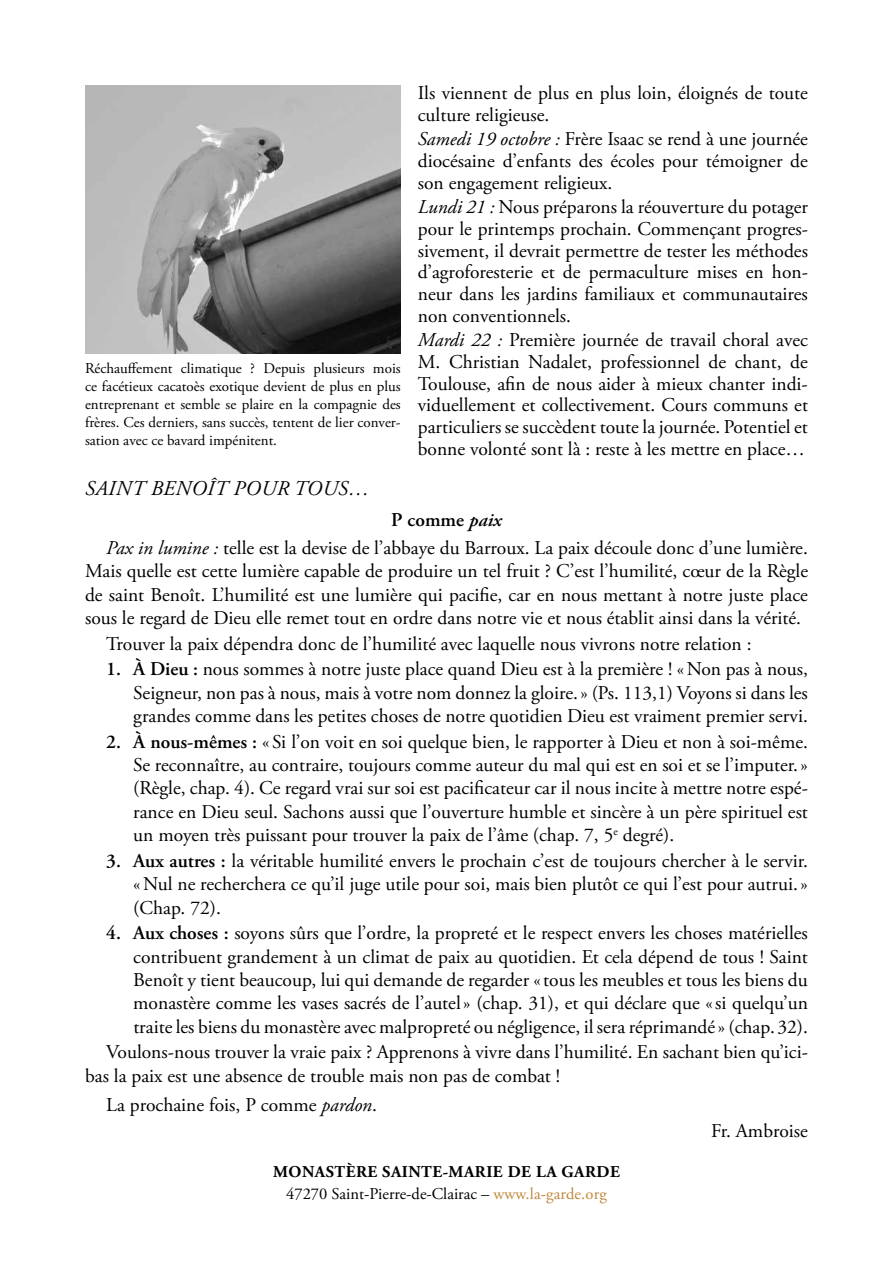
<style>
.page{position:relative;width:893px;height:1263px;background:#fff}
.page>*{position:absolute;margin:0;border:0;box-sizing:border-box;transform-origin:0 0}
.t1{font:italic 21px "Adobe Garamond Pro";letter-spacing:.015em;color:#000}
.t2{font:19.5px/23.4px "Adobe Garamond Pro";color:#000;text-align:justify}
.t3{font:700 16.5px/21.9px "Adobe Garamond Pro";letter-spacing:.03em;color:#000;text-align:center}
.t4{font:15px/18px "Adobe Garamond Pro";color:#000;text-align:justify}
.s1{font-style:italic}
.s2{font-weight:600}
.s3{font-weight:600;font-style:italic}
.s4{font-weight:400}
.s5{font-weight:400;color:#bf883b}
</style>
<div class="page">
<img style="left:85px;top:85px;width:316px;height:269px">
<p class="t4" style="left:85px;top:360px;width:317px">Réchauffement climatique ? Depuis plusieurs mois ce facétieux cacatoès exotique devient de plus en plus entreprenant et semble se plaire en la compagnie des frères. Ces derniers, sans succès, tentent de lier conver&shy;sation avec ce bavard impénitent.</p>
<p class="t2" style="left:418px;top:83px;width:392px;line-height:21.8px">Ils viennent de plus en plus loin, éloignés de toute culture religieuse.</p>
<p class="t2" style="left:418px;top:129px;width:392px;line-height:21.8px"><span class="s1">Samedi 19 octobre :</span> Frère Isaac se rend à une journée diocésaine d’enfants des écoles pour témoigner de son engagement religieux.</p>
<p class="t2" style="left:418px;top:197px;width:392px;line-height:21.8px"><span class="s1">Lundi 21 :</span> Nous préparons la réouverture du potager pour le printemps prochain. Commençant progres&shy;sivement, il devrait permettre de tester les méthodes d’agroforesterie et de permaculture mises en hon&shy;neur dans les jardins familiaux et communautaires non conventionnels.</p>
<p class="t2" style="left:418px;top:330px;width:392px;line-height:21.8px"><span class="s1">Mardi 22 :</span> Première journée de travail choral avec M. Christian Nadalet, professionnel de chant, de Toulouse, afin de nous aider à mieux chanter indi&shy;viduellement et collectivement. Cours communs et particuliers se succèdent toute la journée. Potentiel et bonne volonté sont là : reste à les mettre en place…</p>
<p class="t1" style="left:85px;top:476px;width:286px">SAINT BENOÎT POUR TOUS…</p>
<p class="t2" style="left:106px;top:507px;width:703px;line-height:27.6px;text-indent:285px"><span class="s2">P comme</span> <span class="s3">paix<br></span><span class="s1">Pax in lumine :</span> telle est la devise de l’abbaye du Barroux. La paix découle donc d’une lumière.</p>
<p class="t2" style="left:85px;top:560px;width:724px">Mais quelle est cette lumière capable de produire un tel fruit ? C’est l’humilité, cœur de la Règle de saint Benoît. L’humilité est une lumière qui pacifie, car en nous mettant à notre juste place sous le regard de Dieu elle remet tout en ordre dans notre vie et nous établit ainsi dans la vérité.</p>
<p class="t2" style="left:106px;top:633px;width:647px">Trouver la paix dépendra donc de l’humilité avec laquelle nous vivrons notre relation :</p>
<p class="t2" style="left:133px;top:658px;width:676px;text-indent:-27px"><span class="s2">1. À Dieu :</span> nous sommes à notre juste place quand Dieu est à la première ! «Non pas à nous, Seigneur, non pas à nous, mais à votre nom donnez la gloire.» (Ps. 113,1) Voyons si dans les grandes comme dans les petites choses de notre quotidien Dieu est vraiment premier servi.</p>
<p class="t2" style="left:133px;top:730px;width:676px;text-indent:-27px"><span class="s2">2. À nous-mêmes :</span> « Si l’on voit en soi quelque bien, le rapporter à Dieu et non à soi-même.<br>Se reconnaître, au contraire, toujours comme auteur du mal qui est en soi et se l’imputer.» (Règle, chap. 4). Ce regard vrai sur soi est pacificateur car il nous incite à mettre notre espé&shy;rance en Dieu seul. Sachons aussi que l’ouverture humble et sincère à un père spirituel est un moyen très puissant pour trouver la paix de l’âme (chap. 7, 5<sup>e</sup> degré).</p>
<p class="t2" style="left:133px;top:850px;width:676px;text-indent:-27px"><span class="s2">3. Aux autres :</span> la véritable humilité envers le prochain c’est de toujours chercher à le servir. «Nul ne recherchera ce qu’il juge utile pour soi, mais bien plutôt ce qui l’est pour autrui.» (Chap. 72).</p>
<p class="t2" style="left:133px;top:922px;width:676px;text-indent:-27px"><span class="s2">4. Aux choses :</span> soyons sûrs que l’ordre, la propreté et le respect envers les choses matérielles contribuent grandement à un climat de paix au quotidien. Et cela dépend de tous ! Saint Benoît y tient beaucoup, lui qui demande de regarder «tous les meubles et tous les biens du monastère comme les vases sacrés de l’autel» (chap. 31), et qui déclare que «si quelqu’un traite les biens du monastère avec malpropreté ou négligence, il sera réprimandé» (chap. 32).</p>
<p class="t2" style="left:85px;top:1041px;width:724px;text-indent:21px">Voulons-nous trouver la vraie paix ? Apprenons à vivre dans l’humilité. En sachant bien qu’ici&shy;bas la paix est une absence de trouble mais non pas de combat !</p>
<p class="t2" style="left:106px;top:1094px;width:272px">La prochaine fois, P comme <span class="s1">pardon</span>.</p>
<p class="t2" style="left:711px;top:1120px;width:98px">Fr. Ambroise</p>
<p class="t3" style="left:273px;top:1161px;width:348px">MONASTÈRE SAINTE-MARIE DE LA GARDE<br><span class="s4">47270 Saint-Pierre-de-Clairac –</span> <span class="s5">www.la-garde.org</span></p>
</div>
